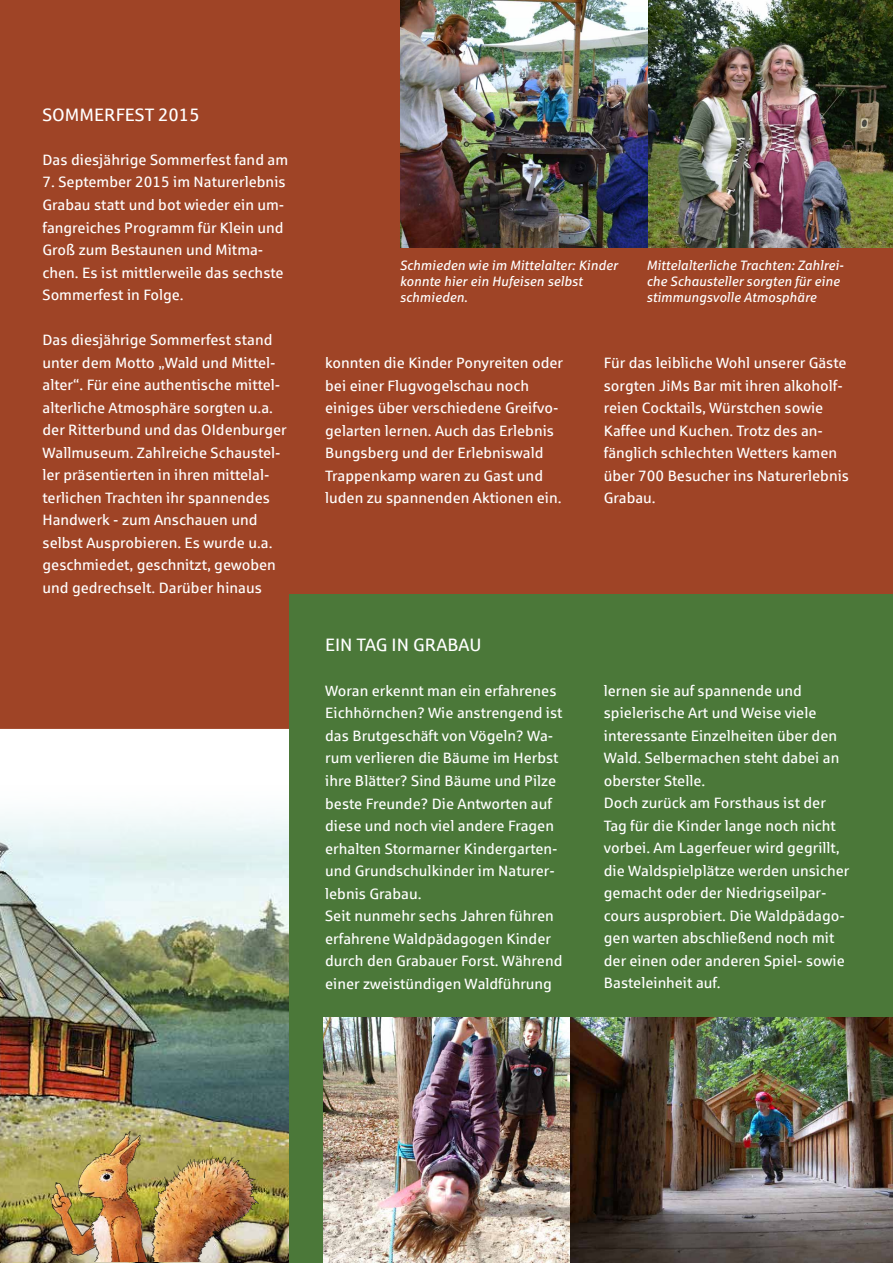
<style>
.page{position:relative;width:893px;height:1263px;background:#fff}
.page>*{position:absolute;margin:0;border:0;box-sizing:border-box;transform-origin:0 0}
.t1{font:18px "Sparkasse Rg";color:#fff}
.t2{font:15px/22.5px "Sparkasse Rg";color:#fff}
.t3{font:italic 13.5px/16.2px "Sparkasse Rg";color:#fff}
</style>
<div class="page">
<img style="left:0;top:814px;width:289px;height:449px">
<div style="left:2px;top:2px;width:889px;height:725px;background:#9f4426"></div>
<img style="left:401px;top:1px;width:492px;height:246px">
<div style="left:289px;top:594px;width:604px;height:669px;background:#4b7839"></div>
<img style="left:48px;top:1127px;width:215px;height:134px">
<img style="left:324px;top:1017px;width:569px;height:246px">
<p class="t1" style="left:43px;top:104px;width:159px">SOMMERFEST 2015</p>
<p class="t2" style="left:43px;top:148px;width:247px">Das diesjährige Sommerfest fand am</p>
<p class="t2" style="left:43px;top:171px;width:245px">7. September 2015 im Naturerlebnis<br>Grabau statt und bot wieder ein um&shy;fangreiches Programm für Klein und<br>Groß zum Bestaunen und Mitma&shy;chen. Es ist mittlerweile das sechste<br>Sommerfest in Folge.</p>
<p class="t2" style="left:43px;top:328px;width:246px">Das diesjährige Sommerfest stand unter dem Motto „Wald und Mittel&shy;alter“. Für eine authentische mittel&shy;alterliche Atmosphäre sorgten u.a. der Ritterbund und das OIdenburger Wallmuseum. Zahlreiche Schaustel&shy;ler präsentierten in ihren mittelal&shy;terlichen Trachten ihr spannendes Handwerk - zum Anschauen und selbst Ausprobieren. Es wurde u.a. geschmiedet, geschnitzt, gewoben und gedrechselt. Darüber hinaus</p>
<p class="t3" style="left:400px;top:257px;width:219px">Schmieden wie im Mittelalter: Kinder konnte hier ein Hufeisen selbst schmieden.</p>
<p class="t3" style="left:646px;top:257px;width:199px">Mittelalterliche Trachten: Zahlrei&shy;che Schausteller sorgten für eine stimmungsvolle Atmosphäre</p>
<p class="t2" style="left:325px;top:351px;width:239px">konnten die Kinder Ponyreiten oder bei einer Flugvogelschau noch einiges über verschiedene Greifvo&shy;gelarten lernen. Auch das Erlebnis Bungsberg und der Erlebniswald Trappenkamp waren zu Gast und luden zu spannenden Aktionen ein.</p>
<p class="t2" style="left:604px;top:351px;width:247px">Für das leibliche Wohl unserer Gäste sorgten JiMs Bar mit ihren alkoholf&shy;reien Cocktails, Würstchen sowie<br>Kaffee und Kuchen. Trotz des an&shy;fänglich schlechten Wetters kamen über 700 Besucher ins Naturerlebnis<br>Grabau.</p>
<p class="t1" style="left:325px;top:634px;width:158px">EIN TAG IN GRABAU</p>
<p class="t2" style="left:325px;top:679px;width:239px">Woran erkennt man ein erfahrenes<br>Eichhörnchen? Wie anstrengend ist das Brutgeschäft von Vögeln? Wa&shy;rum verlieren die Bäume im Herbst ihre Blätter? Sind Bäume und Pilze beste Freunde? Die Antworten auf diese und noch viel andere Fragen erhalten Stormarner Kindergarten&shy;und Grundschulkinder im Naturer&shy;lebnis Grabau.<br>Seit nunmehr sechs Jahren führen erfahrene Waldpädagogen Kinder durch den Grabauer Forst. Während einer zweistündigen Waldführung</p>
<p class="t2" style="left:604px;top:679px;width:247px">lernen sie auf spannende und spielerische Art und Weise viele interessante Einzelheiten über den<br>Wald. Selbermachen steht dabei an oberster Stelle.<br>Doch zurück am Forsthaus ist der<br>Tag für die Kinder lange noch nicht vorbei. Am Lagerfeuer wird gegrillt, die Waldspielplätze werden unsicher gemacht oder der Niedrigseilpar&shy;cours ausprobiert. Die Waldpädago&shy;gen warten abschließend noch mit der einen oder anderen Spiel- sowie<br>Basteleinheit auf.</p>
</div>
